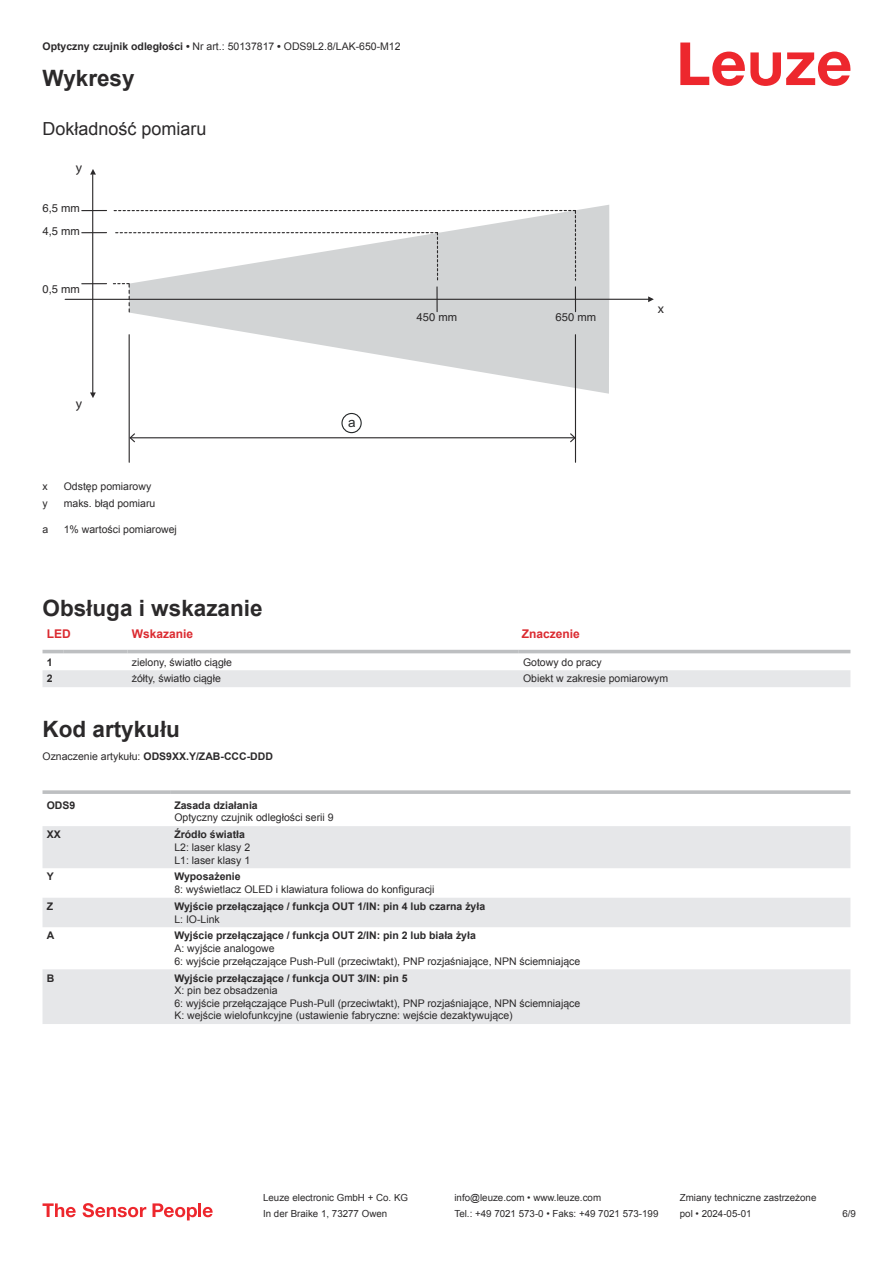
<style>
.page{position:relative;width:893px;height:1263px;background:#fff}
.page>*{position:absolute;margin:0;border:0;box-sizing:border-box;transform-origin:0 0}
.t1{font:700 22.5px "Arial";color:#2b292a}
.t2{font:18px "Arial";color:#2b292a}
.t3{font:13.5px "Myriad Pro";color:#2b292a}
.t4{font:13.5px "Arial";color:#242728}
.t5{font:700 12px "Arial";color:#db2a30}
.t6{font:11.25px/23.1px "Helvetica";color:#2b292a}
.t7{font:10.5px/12.6px "Arial";color:#2b292a}
.t8{font:700 10.5px "Arial";color:#2b292a}
.t9{font:9.75px "Arial";color:#2b292a}
.s1{font-weight:700}
.s2{font-weight:400}
</style>
<div class="page">
<svg style="left:680px;top:43px;width:170px;height:43px"></svg>
<svg style="left:43px;top:649px;width:807px;height:38px"></svg>
<hr style="left:43px;top:650px;width:21px;height:3px;background:#bdbfc1">
<hr style="left:64px;top:650px;width:64px;height:3px;background:#bdbfc1">
<hr style="left:128px;top:650px;width:391px;height:3px;background:#bdbfc1">
<hr style="left:519px;top:650px;width:331px;height:3px;background:#bdbfc1">
<svg style="left:43px;top:826px;width:807px;height:198px;fill:#e6e7e9"></svg>
<svg style="left:43px;top:790px;width:127px;height:4px"></svg>
<svg style="left:170px;top:790px;width:680px;height:4px;background:#c3c5c7"></svg>
<svg style="left:43px;top:1203px;width:33px;height:14px"></svg>
<svg style="left:83px;top:1203px;width:63px;height:14px"></svg>
<svg style="left:153px;top:1203px;width:44px;height:17px"></svg>
<hr style="left:198px;top:1203px;width:3px;height:14px;background:#ed272d">
<svg style="left:203px;top:1207px;width:10px;height:10px"></svg>
<div style="left:576px;top:205px;width:33px;height:94px;background:#d2d4d5"></div>
<svg style="left:129px;top:300px;width:480px;height:94px"></svg>
<hr style="left:92px;top:175px;width:1px;height:218px;background:#2b292a">
<svg style="left:90px;top:392px;width:6px;height:6px"></svg>
<svg style="left:90px;top:169px;width:6px;height:6px"></svg>
<hr style="left:65px;top:299px;width:587px;height:1px;background:#2b292a">
<svg style="left:648px;top:296px;width:6px;height:6px"></svg>
<svg style="left:82px;top:232px;width:25px;height:1px"></svg>
<svg style="left:82px;top:210px;width:25px;height:1px"></svg>
<svg style="left:82px;top:283px;width:25px;height:1px"></svg>
<svg style="left:113px;top:210px;width:463px;height:104px"></svg>
<hr style="left:575px;top:335px;width:1px;height:127px;background:#2b292a">
<hr style="left:129px;top:335px;width:1px;height:127px;background:#2b292a">
<hr style="left:131px;top:437px;width:443px;height:1px;background:#2b292a">
<svg style="left:570px;top:433px;width:5px;height:9px"></svg>
<svg style="left:129px;top:433px;width:6px;height:9px"></svg>
<div style="left:341px;top:413px;width:21px;height:20px;border:1px solid #232728;border-radius:50%"></div>
<p class="t7" style="left:43px;top:41px;width:360px"><span class="s1">Optyczny czujnik odległości •</span> Nr art.: 50137817 <span class="s1">•</span> ODS9L2.8/LAK-650-M12</p>
<h1 class="t1" style="left:43px;top:70px;width:94px">Wykresy</h1>
<h2 class="t2" style="left:43px;top:117px;width:166px">Dokładność pomiaru</h2>
<p class="t3" style="left:76px;top:162px;width:8px">y</p>
<p class="t6" style="left:43px;top:197px;width:39px">6,5 mm<br>4,5 mm</p>
<p class="t6" style="left:43px;top:278px;width:39px">0,5 mm</p>
<p class="t3" style="left:76px;top:399px;width:8px">y</p>
<p class="t7" style="left:43px;top:481px;width:7px">x</p>
<p class="t7" style="left:64px;top:480px;width:89px">Odstęp pomiarowy</p>
<p class="t7" style="left:43px;top:498px;width:7px">y</p>
<p class="t7" style="left:64px;top:497px;width:93px">maks. błąd pomiaru</p>
<p class="t7" style="left:43px;top:524px;width:7px">a</p>
<p class="t7" style="left:64px;top:523px;width:115px">1% wartości pomiarowej</p>
<p class="t4" style="left:348px;top:417px;width:9px">a</p>
<p class="t6" style="left:417px;top:306px;width:42px">450 mm</p>
<p class="t6" style="left:555px;top:306px;width:42px">650 mm</p>
<p class="t3" style="left:658px;top:303px;width:8px">x</p>
<h1 class="t1" style="left:43px;top:592px;width:222px">Obsługa i wskazanie</h1>
<p class="t5" style="left:47px;top:629px;width:25px">LED</p>
<p class="t5" style="left:132px;top:629px;width:63px">Wskazanie</p>
<p class="t5" style="left:522px;top:629px;width:60px">Znaczenie</p>
<p class="t8" style="left:47px;top:654px;width:7px">1</p>
<p class="t7" style="left:132px;top:655px;width:102px">zielony, światło ciągłe</p>
<p class="t7" style="left:523px;top:655px;width:80px">Gotowy do pracy</p>
<p class="t8" style="left:47px;top:671px;width:7px">2</p>
<p class="t7" style="left:132px;top:672px;width:91px">żółty, światło ciągłe</p>
<p class="t7" style="left:523px;top:673px;width:147px">Obiekt w zakresie pomiarowym</p>
<h1 class="t1" style="left:43px;top:713px;width:139px">Kod artykułu</h1>
<p class="t8" style="left:43px;top:749px;width:232px"><span class="s2">Oznaczenie artykułu:</span> ODS9XX.Y/ZAB-CCC-DDD</p>
<p class="t8" style="left:47px;top:801px;width:30px">ODS9</p>
<p class="t8" style="left:174px;top:798px;width:85px">Zasada działania</p>
<p class="t7" style="left:174px;top:811px;width:161px">Optyczny czujnik odległości serii 9</p>
<p class="t8" style="left:47px;top:831px;width:16px">XX</p>
<p class="t8" style="left:174px;top:827px;width:72px">Źródło światła</p>
<p class="t7" style="left:174px;top:841px;width:77px">L2: laser klasy 2<br>L1: laser klasy 1</p>
<p class="t8" style="left:47px;top:873px;width:9px">Y</p>
<p class="t8" style="left:174px;top:869px;width:68px">Wyposażenie</p>
<p class="t7" style="left:174px;top:883px;width:262px">8: wyświetlacz OLED i klawiatura foliowa do konfiguracji</p>
<p class="t8" style="left:47px;top:902px;width:8px">Z</p>
<p class="t8" style="left:174px;top:899px;width:312px">Wyjście przełączające / funkcja OUT 1/IN: pin 4 lub czarna żyła</p>
<p class="t7" style="left:174px;top:913px;width:47px">L: IO-Link</p>
<p class="t8" style="left:47px;top:932px;width:9px">A</p>
<p class="t8" style="left:174px;top:928px;width:303px">Wyjście przełączające / funkcja OUT 2/IN: pin 2 lub biała żyła</p>
<p class="t7" style="left:174px;top:942px;width:407px">A: wyjście analogowe<br>6: wyjście przełączające Push-Pull (przeciwtakt), PNP rozjaśniające, NPN ściemniające</p>
<p class="t8" style="left:47px;top:974px;width:9px">B</p>
<p class="t8" style="left:174px;top:970px;width:235px">Wyjście przełączające / funkcja OUT 3/IN: pin 5</p>
<p class="t7" style="left:174px;top:985px;width:407px">X: pin bez obsadzenia<br>6: wyjście przełączające Push-Pull (przeciwtakt), PNP rozjaśniające, NPN ściemniające<br>K: wejście wielofunkcyjne (ustawienie fabryczne: wejście dezaktywujące)</p>
<p class="t9" style="left:263px;top:1191px;width:146px">Leuze electronic GmbH + Co. KG</p>
<p class="t9" style="left:454px;top:1191px;width:148px">info@leuze.com • www.leuze.com</p>
<p class="t9" style="left:680px;top:1191px;width:138px">Zmiany techniczne zastrzeżone</p>
<p class="t9" style="left:263px;top:1210px;width:126px">In der Braike 1, 73277 Owen</p>
<p class="t9" style="left:454px;top:1207px;width:205px">Tel.: +49 7021 573-0 • Faks: +49 7021 573-199</p>
<p class="t9" style="left:680px;top:1207px;width:73px">pol • 2024-05-01</p>
<p class="t9" style="left:842px;top:1210px;width:15px">6 /9</p>
</div>
